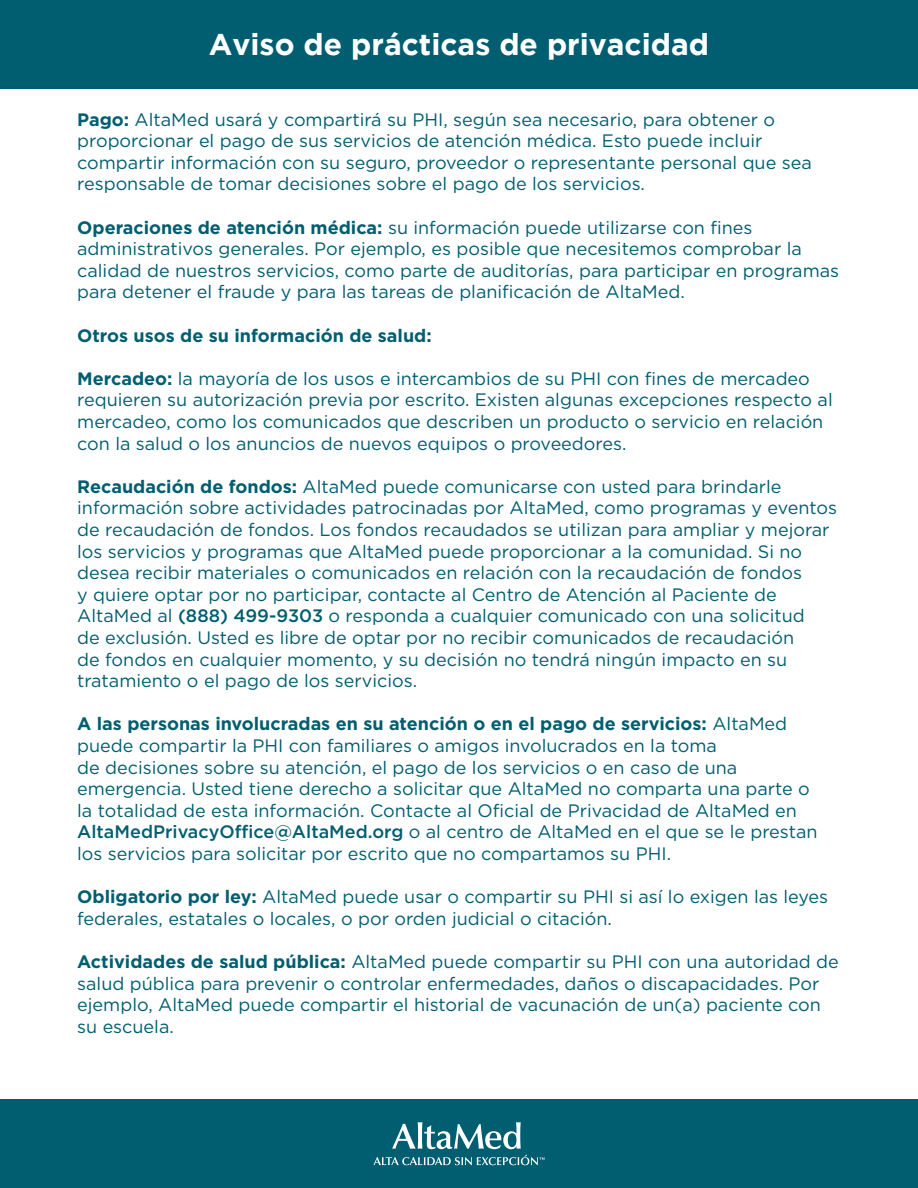
<style>
.page{position:relative;width:918px;height:1188px;background:#fff}
.page>*{position:absolute;margin:0;border:0;box-sizing:border-box;transform-origin:0 0}
.t1{font:700 30px "Gotham";color:#fff}
.t2{font:18px/21.6px "Gotham";color:#005e70}
.t3{font:700 18px "Gotham";color:#005e70}
.s1{font-weight:700}
.s2{font-weight:500}
</style>
<div class="page">
<div style="left:0;top:0;width:918px;height:89px;background:#005e70"></div>
<div style="left:0;top:1099px;width:918px;height:89px;background:#005e70"></div>
<svg style="left:392px;top:1122px;width:129px;height:27px"></svg>
<svg style="left:373px;top:1155px;width:172px;height:10px"></svg>
<p class="t1" style="left:209px;top:27px;width:502px">Aviso de prácticas de privacidad</p>
<p class="t2" style="left:77px;top:108px;width:736px"><span class="s1">Pago:</span> AltaMed usará y compartirá su PHI, según sea necesario, para obtener o proporcionar el pago de sus servicios de atención médica. Esto puede incluir compartir información con su seguro, proveedor o representante personal que sea responsable de tomar decisiones sobre el pago de los servicios.</p>
<p class="t2" style="left:77px;top:216px;width:763px"><span class="s1">Operaciones de atención médica:</span> su información puede utilizarse con fines administrativos generales. Por ejemplo, es posible que necesitemos comprobar la calidad de nuestros servicios, como parte de auditorías, para participar en programas para detener el fraude y para las tareas de planificación de AltaMed.</p>
<h2 class="t3" style="left:77px;top:325px;width:356px">Otros usos de su información de salud:</h2>
<p class="t2" style="left:77px;top:367px;width:757px"><span class="s1">Mercadeo:</span> la mayoría de los usos e intercambios de su PHI con fines de mercadeo requieren su autorización previa por escrito. Existen algunas excepciones respecto al mercadeo, como los comunicados que describen un producto o servicio en relación con la salud o los anuncios de nuevos equipos o proveedores.</p>
<p class="t2" style="left:77px;top:475px;width:761px"><span class="s1">Recaudación de fondos:</span> AltaMed puede comunicarse con usted para brindarle información sobre actividades patrocinadas por AltaMed, como programas y eventos de recaudación de fondos. Los fondos recaudados se utilizan para ampliar y mejorar los servicios y programas que AltaMed puede proporcionar a la comunidad. Si no desea recibir materiales o comunicados en relación con la recaudación de fondos<br>y quiere optar por no participar, contacte al Centro de Atención al Paciente de AltaMed al <span class="s2">(888) 499-9303</span> o responda a cualquier comunicado con una solicitud<br>de exclusión. Usted es libre de optar por no recibir comunicados de recaudación<br>de fondos en cualquier momento, y su decisión no tendrá ningún impacto en su tratamiento o el pago de los servicios.</p>
<p class="t2" style="left:77px;top:713px;width:742px"><span class="s1">A las personas involucradas en su atención o en el pago de servicios:</span> AltaMed puede compartir la PHI con familiares o amigos involucrados en la toma<br>de decisiones sobre su atención, el pago de los servicios o en caso de una emergencia. Usted tiene derecho a solicitar que AltaMed no comparta una parte o la totalidad de esta información. Contacte al Oficial de Privacidad de AltaMed en <span class="s2">AltaMedPrivacyOffice@AltaMed.org</span> o al centro de AltaMed en el que se le prestan los servicios para solicitar por escrito que no compartamos su PHI.</p>
<p class="t2" style="left:77px;top:886px;width:752px"><span class="s1">Obligatorio por ley:</span> AltaMed puede usar o compartir su PHI si así lo exigen las leyes federales, estatales o locales, o por orden judicial o citación.</p>
<p class="t2" style="left:77px;top:951px;width:763px"><span class="s1">Actividades de salud pública:</span> AltaMed puede compartir su PHI con una autoridad de salud pública para prevenir o controlar enfermedades, daños o discapacidades. Por ejemplo, AltaMed puede compartir el historial de vacunación de un(a) paciente con su escuela.</p>
</div>
